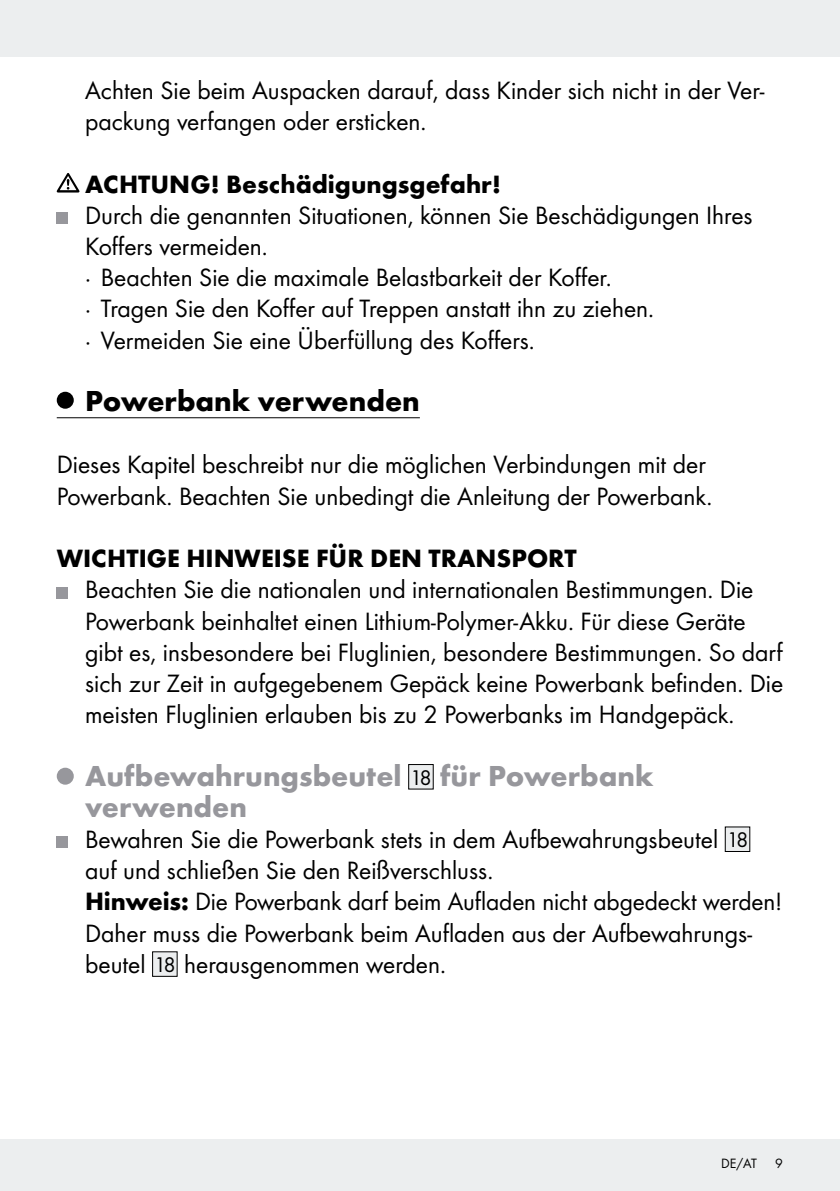
<style>
.page{position:relative;width:840px;height:1191px;background:#fff}
.page>*{position:absolute;margin:0;border:0;box-sizing:border-box;transform-origin:0 0}
.t1{font:700 30px/31.2px "Futura";color:#97979c}
.t2{font:700 30px "Futura";color:#000}
.t3{font:26px/31.2px "Futura Boo";color:#000}
.t4{font:700 26px "Futura";color:#000}
.t5{font:14px "Futura Boo";color:#000}
.s1{font-family:"Futura Boo";font-weight:400;font-size:22px;color:#000}
.s2{font-size:22px}
.s3{font-family:"Futura";font-weight:700}
</style>
<div class="page">
<div style="left:0;top:1140px;width:839px;height:51px;background:#eceeef"></div>
<div style="left:0;top:0;width:839px;height:57px;background:#eceeef"></div>
<hr style="left:57px;top:417px;width:362px;height:1px;background:#000">
<svg style="left:57px;top:173px;width:22px;height:19px"></svg>
<div style="left:57px;top:212px;width:11px;height:12px;background:#97979c"></div>
<div style="left:57px;top:392px;width:17px;height:17px;background:#000;border-radius:50%"></div>
<div style="left:57px;top:587px;width:11px;height:11px;background:#97979c"></div>
<div style="left:57px;top:767px;width:17px;height:17px;background:#97979c;border-radius:50%"></div>
<div style="left:408px;top:764px;width:25px;height:25px;background:#eceeef"></div>
<div style="left:408px;top:764px;width:25px;height:25px;border:1px solid #000"></div>
<div style="left:57px;top:836px;width:11px;height:12px;background:#97979c"></div>
<div style="left:724px;top:827px;width:25px;height:24px;background:#eceeef"></div>
<div style="left:724px;top:826px;width:25px;height:26px;border:1px solid #000"></div>
<div style="left:152px;top:951px;width:25px;height:25px;background:#eceeef"></div>
<p class="t3" style="left:85px;top:74px;width:680px">Achten Sie beim Auspacken darauf, dass Kinder sich nicht in der Ver&shy;packung verfangen oder ersticken.</p>
<p class="t4" style="left:85px;top:168px;width:417px">ACHTUNG! Beschädigungsgefahr!</p>
<p class="t3" style="left:85px;top:199px;width:668px">Durch die genannten Situationen, können Sie Beschädigungen Ihres Koffers vermeiden.<br>· Beachten Sie die maximale Belastbarkeit der Koffer.<br>· Tragen Sie den Koffer auf Treppen anstatt ihn zu ziehen.<br>· Vermeiden Sie eine Überfüllung des Koffers.</p>
<p class="t2" style="left:85px;top:382px;width:336px">Powerbank verwenden</p>
<p class="t3" style="left:57px;top:449px;width:656px">Dieses Kapitel beschreibt nur die möglichen Verbindungen mit der<br>Powerbank. Beachten Sie unbedingt die Anleitung der Powerbank.</p>
<p class="t4" style="left:57px;top:542px;width:521px">WICHTIGE HINWEISE FÜR DEN TRANSPORT</p>
<p class="t3" style="left:85px;top:574px;width:699px">Beachten Sie die nationalen und internationalen Bestimmungen. Die Powerbank beinhaltet einen Lithium-Polymer-Akku. Für diese Geräte gibt es, insbesondere bei Fluglinien, besondere Bestimmungen. So darf sich zur Zeit in aufgegebenem Gepäck keine Powerbank befinden. Die meisten Fluglinien erlauben bis zu 2 Powerbanks im Handgepäck.</p>
<p class="t1" style="left:85px;top:759px;width:569px">Aufbewahrungsbeutel <span class="s1">18</span> für Powerbank verwenden</p>
<p class="t3" style="left:85px;top:823px;width:698px">Bewahren Sie die Powerbank stets in dem Aufbewahrungsbeutel <span class="s2">18 </span>auf und schließen Sie den Reißverschluss.<br><span class="s3">Hinweis:</span> Die Powerbank darf beim Aufladen nicht abgedeckt werden!<br>Daher muss die Powerbank beim Aufladen aus der Aufbewahrungs&shy;beutel <span class="s2">18</span> herausgenommen werden.</p>
<p class="t5" style="left:720px;top:1154px;width:37px">DE/AT</p>
<p class="t5" style="left:774px;top:1154px;width:9px">9</p>
</div>
